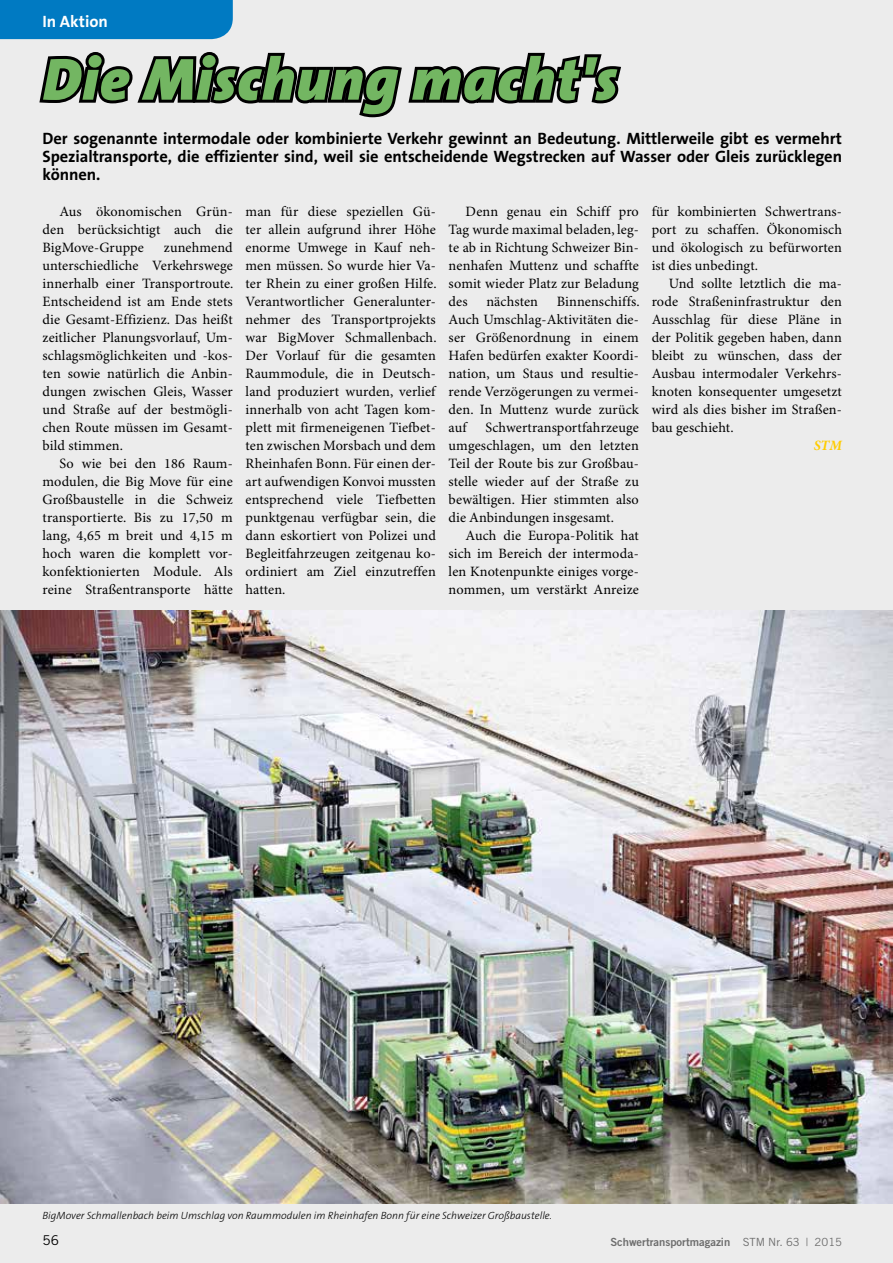
<style>
.page{position:relative;width:893px;height:1263px;background:#ececec}
.page>*{position:absolute;margin:0;border:0;box-sizing:border-box;transform-origin:0 0}
.t1{font:italic 900 60px "The Sans B9";letter-spacing:.02em;color:#73b662}
.t2{font:700 16.5px/18px "The Sans B7";letter-spacing:-.005em;color:#000;text-align:justify}
.t3{font:700 16.5px "The Sans B7";color:#fff}
.t4{font:14.25px/18px "Minion Pro";letter-spacing:.01em;color:#000;text-align:justify}
.t5{font:italic 700 14.25px "Minion Pro";color:#fc0}
.t6{font:13.5px "Trade Gothic";color:#000}
.t7{font:11.25px "Trade Gothic Bold Two";color:#6e6e6e}
.t8{font:italic 300 10.5px "The Sans B3";color:#000}
.s1{font-family:"Trade Gothic"}
</style>
<div class="page">
<svg style="left:0;top:0;width:621px;height:118px"></svg>
<img style="left:0;top:610px;width:893px;height:593px">
<p class="t3" style="left:43px;top:13px;width:67px">In Aktion</p>
<h1 class="t1" style="left:43px;top:47px;width:576px">Die Mischung macht's</h1>
<p class="t2" style="left:43px;top:130px;width:801px">Der sogenannte intermodale oder kombinierte Verkehr gewinnt an Bedeutung. Mittlerweile gibt es vermehrt Spezialtransporte, die effizienter sind, weil sie entscheidende Wegstrecken auf Wasser oder Gleis zurücklegen können.</p>
<p class="t4" style="left:43px;top:203px;width:192px;text-indent:17px">Aus ökonomischen Grün&shy;den berücksichtigt auch die BigMove-Gruppe</p>
<p class="t4" style="left:246px;top:203px;width:193px">man für diese speziellen Gü&shy;ter allein aufgrund ihrer Höhe enorme Umwege in Kauf neh&shy;men müssen. So wurde hier Va&shy;ter Rhein zu einer großen Hilfe.<br>Verantwortlicher Generalunter&shy;nehmer des Transportprojekts war BigMover Schmallenbach.<br>Der Vorlauf für die gesamten Raummodule, die in Deutsch&shy;land produziert wurden, verlief innerhalb von acht Tagen kom&shy;plett mit firmeneigenen Tiefbet&shy;ten zwischen Morsbach und dem Rheinhafen Bonn. Für einen der&shy;art aufwendigen Konvoi mussten entsprechend viele Tiefbetten punktgenau verfügbar sein, die dann eskortiert von Polizei und Begleitfahrzeugen zeitgenau ko&shy;ordiniert am Ziel einzutreffen hatten.</p>
<p class="t4" style="left:449px;top:203px;width:192px;text-indent:17px">Denn genau ein Schiff pro Tag wurde maximal beladen, leg&shy;te ab in Richtung Schweizer Bin&shy;nenhafen Muttenz und schaffte somit wieder Platz zur Beladung des</p>
<p class="t4" style="left:652px;top:203px;width:192px">für kombinierten Schwertrans&shy;port zu schaffen. Ökonomisch und ökologisch zu befürworten ist dies unbedingt.</p>
<p class="t4" style="left:652px;top:275px;width:192px;text-indent:17px">Und sollte letztlich die ma&shy;rode Straßeninfrastruktur den Ausschlag für diese Pläne in der Politik gegeben haben, dann bleibt zu wünschen, dass der Ausbau intermodaler Verkehrs&shy;knoten konsequenter umgesetzt wird als dies bisher im Straßen&shy;bau geschieht.</p>
<p class="t5" style="left:814px;top:437px;width:30px">STM</p>
<p class="t4" style="left:43px;top:239px;width:193px;text-indent:121px">zunehmend unterschiedliche Verkehrswege innerhalb einer Transportroute.<br>Entscheidend ist am Ende stets die Gesamt-Effizienz. Das heißt zeitlicher Planungsvorlauf, Um&shy;schlagsmöglichkeiten und -kos&shy;ten sowie natürlich die Anbin&shy;dungen zwischen Gleis, Wasser und Straße auf der bestmögli&shy;chen Route müssen im Gesamt&shy;bild stimmen.</p>
<p class="t4" style="left:43px;top:455px;width:192px;text-indent:17px">So wie bei den 186 Raum&shy;modulen, die Big Move für eine Großbaustelle in die Schweiz transportierte. Bis zu 17,50 m lang, 4,65 m breit und 4,15 m hoch waren die komplett vor&shy;konfektionierten Module. Als reine Straßentransporte hätte</p>
<p class="t4" style="left:449px;top:293px;width:193px;text-indent:108px">Binnenschiffs.<br>Auch Umschlag-Aktivitäten die&shy;ser Größenordnung in einem Hafen bedürfen exakter Koordi&shy;nation, um Staus und resultie&shy;rende Verzögerungen zu vermei&shy;den. In Muttenz wurde zurück auf</p>
<p class="t4" style="left:486px;top:293px;width:53px">nächsten</p>
<p class="t4" style="left:449px;top:419px;width:192px;text-indent:37px">Schwertransportfahrzeuge umgeschlagen, um den letzten Teil der Route bis zur Großbau&shy;stelle wieder auf der Straße zu bewältigen. Hier stimmten also die Anbindungen insgesamt.</p>
<p class="t4" style="left:449px;top:527px;width:192px;text-indent:17px">Auch die Europa-Politik hat sich im Bereich der intermoda&shy;len Knotenpunkte einiges vorge&shy;nommen, um verstärkt Anreize</p>
<p class="t8" style="left:43px;top:1210px;width:511px">BigMover Schmallenbach beim Umschlag von Raummodulen im Rheinhafen Bonn für eine Schweizer Großbaustelle.</p>
<p class="t6" style="left:43px;top:1232px;width:18px">56</p>
<p class="t7" style="left:610px;top:1235px;width:233px">Schwertransportmagazin <span class="s1">STM Nr. 63 | 2015</span></p>
</div>
